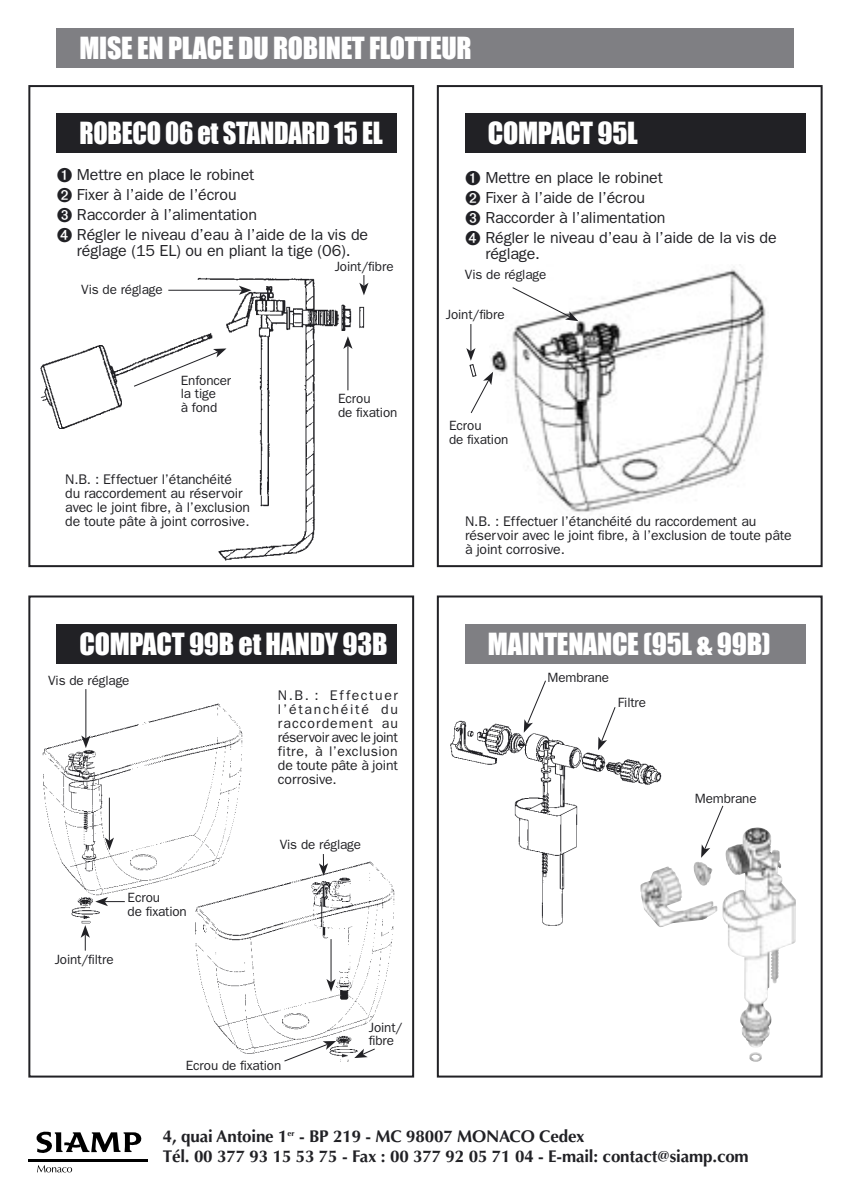
<style>
.page{position:relative;width:851px;height:1191px;background:#fff}
.page>*{position:absolute;margin:0;border:0;box-sizing:border-box;transform-origin:0 0}
.t1{font:28px "Impact";letter-spacing:-.01em;color:#fff}
.t2{font:28px "Impact";letter-spacing:-.01em;color:#fff;scale:.94 1}
.t3{font:700 17px "Optima";letter-spacing:-.01em;color:#212125}
.t4{font:16px/16px "Franklin Gothic";letter-spacing:-.01em;color:#212125}
.t5{font:14px/14px "Franklin Gothic";letter-spacing:-.01em;color:#212125}
.t6{font:13.4px/13.4px "Franklin Gothic";letter-spacing:-.01em;color:#212125}
</style>
<div class="page">
<img style="left:28px;top:277px;width:349px;height:291px">
<div style="left:57px;top:28px;width:737px;height:40px;background:#7f7f83"></div>
<div style="left:28px;top:85px;width:386px;height:482px;border:2px solid #212125"></div>
<div style="left:57px;top:113px;width:340px;height:40px;background:#212125"></div>
<img style="left:493px;top:269px;width:273px;height:243px">
<div style="left:437px;top:85px;width:385px;height:482px;border:2px solid #212125"></div>
<div style="left:465px;top:113px;width:340px;height:40px;background:#212125"></div>
<div style="left:437px;top:595px;width:385px;height:482px;border:2px solid #212125"></div>
<div style="left:465px;top:624px;width:340px;height:39px;background:#7f7f83"></div>
<div style="left:28px;top:595px;width:386px;height:482px;border:2px solid #212125"></div>
<div style="left:57px;top:624px;width:340px;height:39px;background:#212125"></div>
<svg style="left:36px;top:1131px;width:106px;height:22px"></svg>
<hr style="left:28px;top:1159px;width:120px;height:3px;background:#000">
<svg style="left:37px;top:1165px;width:35px;height:7px"></svg>
<img style="left:179px;top:861px;width:219px;height:217px">
<svg style="left:319px;top:854px;width:9px;height:22px"></svg>
<hr style="left:330px;top:939px;width:1px;height:43px;background:#212125">
<svg style="left:326px;top:979px;width:9px;height:12px"></svg>
<svg style="left:283px;top:1041px;width:53px;height:21px"></svg>
<svg style="left:354px;top:1047px;width:22px;height:11px"></svg>
<hr style="left:85px;top:689px;width:1px;height:49px;background:#212125">
<svg style="left:110px;top:901px;width:15px;height:2px"></svg>
<svg style="left:84px;top:940px;width:2px;height:10px"></svg>
<img style="left:42px;top:698px;width:204px;height:198px">
<img style="left:71px;top:897px;width:39px;height:43px">
<img style="left:450px;top:720px;width:214px;height:207px">
<svg style="left:523px;top:680px;width:23px;height:52px"></svg>
<svg style="left:701px;top:805px;width:23px;height:52px"></svg>
<svg style="left:598px;top:707px;width:18px;height:43px"></svg>
<img style="left:722px;top:827px;width:73px;height:220px">
<hr style="left:168px;top:290px;width:74px;height:1px;background:#212125">
<svg style="left:239px;top:286px;width:12px;height:9px"></svg>
<svg style="left:511px;top:286px;width:67px;height:35px"></svg>
<svg style="left:133px;top:348px;width:93px;height:39px"></svg>
<hr style="left:347px;top:346px;width:1px;height:44px;background:#212125">
<svg style="left:343px;top:336px;width:9px;height:13px"></svg>
<svg style="left:359px;top:275px;width:9px;height:20px"></svg>
<svg style="left:466px;top:324px;width:27px;height:89px"></svg>
<p class="t1" style="left:79px;top:31px;width:393px">MISE EN PLACE DU ROBINET FLOTTEUR</p>
<p class="t2" style="left:79px;top:116px;width:324px">ROBECO 06 et STANDARD 15 EL</p>
<p class="t1" style="left:488px;top:116px;width:151px">COMPACT 95L</p>
<p class="t4" style="left:57px;top:166px;width:199px">➊ Mettre en place le robinet</p>
<p class="t4" style="left:57px;top:186px;width:181px">➋ Fixer à l’aide de l’écrou</p>
<p class="t4" style="left:57px;top:207px;width:202px">➌ Raccorder à l’alimentation</p>
<p class="t4" style="left:57px;top:227px;width:313px;text-align:center">➍ Régler le niveau d’eau à l’aide de la vis de réglage (15 EL) ou en pliant la tige (06).</p>
<p class="t6" style="left:81px;top:283px;width:83px">Vis de réglage</p>
<p class="t6" style="left:334px;top:260px;width:60px">Joint/fibre</p>
<p class="t6" style="left:181px;top:373px;width:52px">Enfoncer</p>
<p class="t6" style="left:181px;top:387px;width:37px">la tige</p>
<p class="t6" style="left:181px;top:400px;width:38px">à fond</p>
<p class="t6" style="left:338px;top:392px;width:61px">Ecrou<br>de fixation</p>
<p class="t5" style="left:65px;top:472px;width:186px">N.B. : Effectuer l’étanchéité du raccordement au réservoir avec le joint fibre, à l’exclusion de toute pâte à joint corrosive.</p>
<p class="t4" style="left:465px;top:170px;width:199px">➊ Mettre en place le robinet</p>
<p class="t4" style="left:465px;top:190px;width:181px">➋ Fixer à l’aide de l’écrou</p>
<p class="t4" style="left:465px;top:210px;width:202px">➌ Raccorder à l’alimentation</p>
<p class="t4" style="left:485px;top:230px;width:293px;text-indent:-20px">➍ Régler le niveau d’eau à l’aide de la vis de réglage.</p>
<p class="t6" style="left:465px;top:268px;width:83px">Vis de réglage</p>
<p class="t6" style="left:445px;top:308px;width:60px">Joint/fibre</p>
<p class="t6" style="left:449px;top:419px;width:61px">Ecrou<br>de fixation</p>
<p class="t5" style="left:465px;top:514px;width:328px">N.B. : Effectuer l’étanchéité du raccordement au réservoir avec le joint fibre, à l’exclusion de toute pâte à joint corrosive.</p>
<p class="t1" style="left:79px;top:626px;width:309px">COMPACT 99B et HANDY 93B</p>
<p class="t1" style="left:488px;top:626px;width:284px">MAINTENANCE (95L &amp; 99B)</p>
<p class="t6" style="left:48px;top:673px;width:83px">Vis de réglage</p>
<p class="t6" style="left:128px;top:891px;width:61px">Ecrou<br>de fixation</p>
<p class="t6" style="left:55px;top:952px;width:61px">Joint/filtre</p>
<p class="t5" style="left:278px;top:688px;width:121px;text-align:justify">N.B. : Effectuer l’étanchéité du raccordement au réservoir avec le joint fitre, à l’exclusion de toute pâte à joint corrosive.</p>
<p class="t6" style="left:280px;top:837px;width:83px">Vis de réglage</p>
<p class="t6" style="left:369px;top:1020px;width:35px">Joint/ fibre</p>
<p class="t6" style="left:186px;top:1058px;width:97px">Ecrou de fixation</p>
<p class="t6" style="left:547px;top:671px;width:63px">Membrane</p>
<p class="t6" style="left:618px;top:696px;width:30px">Filtre</p>
<p class="t6" style="left:694px;top:792px;width:63px">Membrane</p>
<p class="t3" style="left:163px;top:1126px;width:423px">4, quai Antoine 1<sup>er</sup> - BP 219 - MC 98007 MONACO Cedex</p>
<p class="t3" style="left:163px;top:1146px;width:587px">Tél. 00 377 93 15 53 75 - Fax : 00 377 92 05 71 04 - E-mail: contact@siamp.com</p>
</div>
